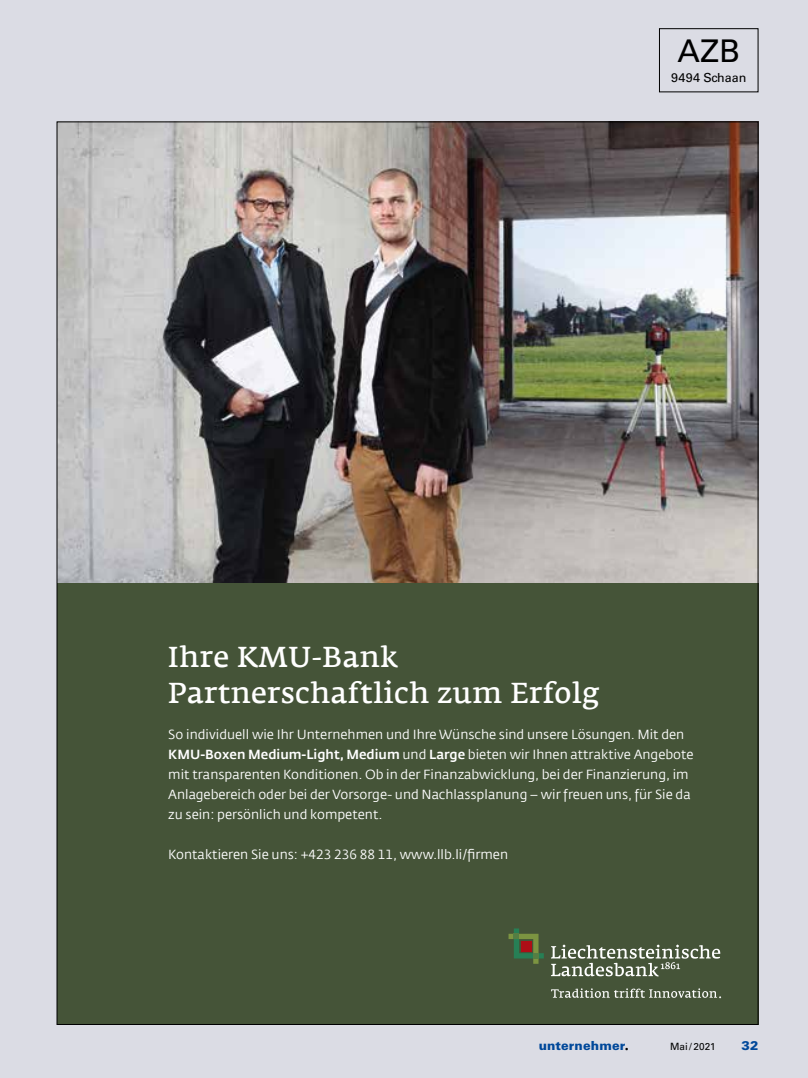
<style>
.page{position:relative;width:808px;height:1078px;background:#fff}
.page>*{position:absolute;margin:0;border:0;box-sizing:border-box;transform-origin:0 0}
.t1{font:31.25px "Univers";color:#000}
.t2{font:30px/35.4px "LLB Serif";letter-spacing:.01em;color:#fff}
.t3{font:13.75px/20px "LLB Sans Standard";color:#fff}
.t4{font:900 12.5px "Univers";letter-spacing:.01em;color:#00489a}
.t5{font:12.5px "Univers";color:#000}
.t6{font:10px "Univers";letter-spacing:.015em;color:#000}
.s1{font-weight:700}
.s2{font-family:"Futura";font-weight:800;font-size:13.75px;color:#000}
</style>
<div class="page">
<div style="left:0;top:0;width:808px;height:1077px;background:#dbdce4"></div>
<div style="left:659px;top:28px;width:99px;height:64px;border:1px solid #000"></div>
<img style="left:59px;top:123px;width:697px;height:460px">
<div style="left:57px;top:583px;width:701px;height:441px;background:#455438"></div>
<svg style="left:551px;top:944px;width:169px;height:32px"></svg>
<svg style="left:508px;top:928px;width:36px;height:35px"></svg>
<svg style="left:551px;top:988px;width:170px;height:10px"></svg>
<h1 class="t1" style="left:677px;top:32px;width:64px">AZB</h1>
<p class="t5" style="left:671px;top:70px;width:77px">9494 Schaan</p>
<h2 class="t2" style="left:168px;top:640px;width:433px">Ihre KMU-Bank<br>Partnerschaftlich zum Erfolg</h2>
<p class="t3" style="left:168px;top:724px;width:527px">So individuell wie Ihr Unternehmen und Ihre Wünsche sind unsere Lösungen. Mit den <span class="s1">KMU-Boxen Medium-Light, Medium</span> und <span class="s1">Large</span> bieten wir Ihnen attraktive Angebote mit transparenten Konditionen. Ob in der Finanzabwicklung, bei der Finanzierung, im Anlagebereich oder bei der Vorsorge- und Nachlassplanung – wir freuen uns, für Sie da zu sein: persönlich und kompetent.</p>
<p class="t3" style="left:168px;top:844px;width:341px">Kontaktieren Sie uns: +423 236 88 11, www.llb.li/firmen</p>
<p class="t4" style="left:539px;top:1037px;width:91px">unternehmer<span class="s2">.</span></p>
<p class="t6" style="left:670px;top:1040px;width:47px">Mai/2021</p>
<p class="t4" style="left:741px;top:1037px;width:18px">32</p>
</div>
